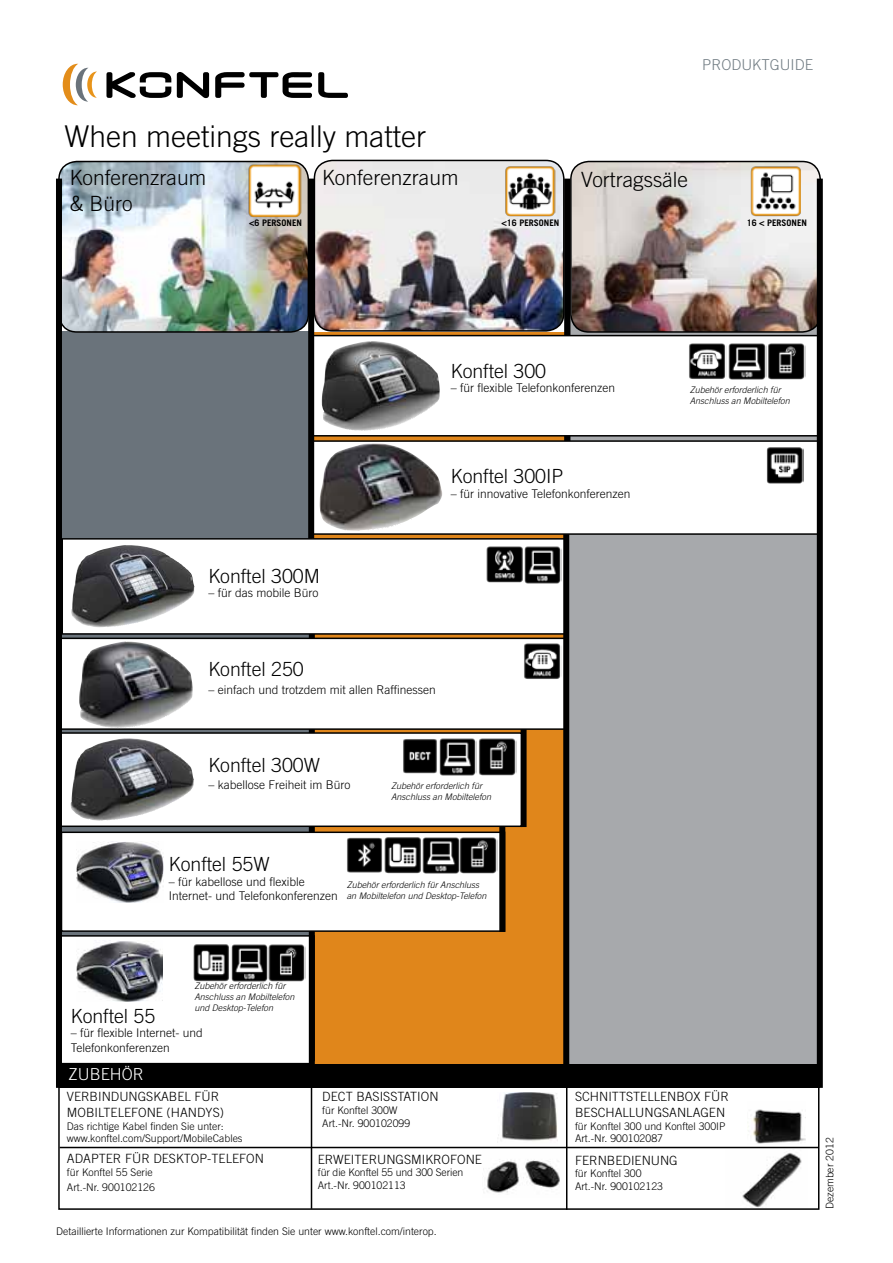
<style>
.page{position:relative;width:893px;height:1263px;background:#fff}
.page>*{position:absolute;margin:0;border:0;box-sizing:border-box;transform-origin:0 0}
.t1{font:300 30px "Trade Gothic LT Std";color:#000}
.t2{font:300 21px/25.2px "Trade Gothic LT Std";color:#000}
.t3{font:300 19.5px "Trade Gothic LT Std";color:#000}
.t4{font:300 16.5px "Trade Gothic LT Std";color:#fff}
.t5{font:300 15px "Trade Gothic LT Std";color:#727d84}
.t6{font:300 12.75px/16.2px "Trade Gothic LT Std";color:#000}
.t7{font:300 12px/14.4px "Trade Gothic LT Std";color:#000}
.t8{font:300 10.5px/12.6px "Trade Gothic LT Std";color:#000}
.t9{font:italic 300 9px/10.8px "Trade Gothic LT Std";color:#000}
.t10{font:700 9px "Trade Gothic LT Std";color:#000}
</style>
<div class="page">
<div style="left:59px;top:332px;width:252px;height:753px;background:#6a737b"></div>
<div style="left:313px;top:332px;width:252px;height:745px;background:#e0861b"></div>
<div style="left:567px;top:315px;width:252px;height:766px;background:#a7a9ac"></div>
<div style="left:309px;top:581px;width:6px;height:480px;background:#000"></div>
<div style="left:61px;top:831px;width:444px;height:101px;background:#fff;border:2px solid #000"></div>
<div style="left:521px;top:724px;width:6px;height:103px;background:#000"></div>
<div style="left:58px;top:732px;width:464px;height:95px;background:#fff;border:2px solid #000"></div>
<div style="left:499px;top:827px;width:6px;height:105px;background:#000"></div>
<img style="left:571px;top:161px;width:249px;height:171px">
<div style="left:570px;top:161px;width:251px;height:172px;border:2px solid #000;border-radius:18px"></div>
<div style="left:564px;top:179px;width:6px;height:347px;background:#000"></div>
<svg style="left:177px;top:72px;width:32px;height:26px"></svg>
<svg style="left:318px;top:72px;width:30px;height:26px"></svg>
<svg style="left:106px;top:72px;width:65px;height:26px"></svg>
<svg style="left:215px;top:72px;width:97px;height:26px"></svg>
<svg style="left:63px;top:64px;width:34px;height:41px"></svg>
<img style="left:59px;top:161px;width:249px;height:171px">
<div style="left:58px;top:161px;width:251px;height:172px;border:2px solid #000;border-radius:18px"></div>
<img style="left:314px;top:160px;width:248px;height:171px">
<div style="left:314px;top:160px;width:251px;height:172px;border:2px solid #000;border-radius:18px"></div>
<img style="left:247px;top:163px;width:54px;height:54px">
<img style="left:504px;top:166px;width:51px;height:51px">
<img style="left:749px;top:166px;width:52px;height:51px">
<div style="left:58px;top:1085px;width:761px;height:125px;background:#fff;border:2px solid #000"></div>
<img style="left:484px;top:1159px;width:76px;height:34px">
<img style="left:748px;top:1109px;width:57px;height:35px">
<div style="left:59px;top:1064px;width:760px;height:24px;background:#000"></div>
<img style="left:70px;top:738px;width:124px;height:83px">
<img style="left:403px;top:739px;width:34px;height:35px">
<div style="left:62px;top:538px;width:507px;height:97px;background:#fff;border:2px solid #000"></div>
<img style="left:71px;top:545px;width:124px;height:82px">
<img style="left:486px;top:546px;width:36px;height:37px">
<div style="left:58px;top:935px;width:253px;height:129px;background:#fff;border:2px solid #000"></div>
<img style="left:77px;top:940px;width:86px;height:61px">
<img style="left:347px;top:837px;width:73px;height:37px">
<img style="left:77px;top:841px;width:86px;height:61px">
<div style="left:310px;top:335px;width:511px;height:101px;background:#fff;border:2px solid #000"></div>
<img style="left:321px;top:341px;width:119px;height:90px">
<img style="left:689px;top:343px;width:116px;height:37px">
<div style="left:309px;top:935px;width:6px;height:153px;background:#000"></div>
<div style="left:56px;top:638px;width:511px;height:92px;background:#fff;border:2px solid #000"></div>
<img style="left:79px;top:647px;width:114px;height:81px">
<div style="left:56px;top:179px;width:6px;height:909px;background:#000"></div>
<div style="left:563px;top:526px;width:6px;height:562px;background:#000"></div>
<div style="left:310px;top:440px;width:512px;height:95px;background:#fff;border:2px solid #000"></div>
<img style="left:320px;top:444px;width:122px;height:87px">
<img style="left:766px;top:447px;width:38px;height:37px">
<div style="left:817px;top:179px;width:6px;height:909px;background:#000"></div>
<div style="left:308px;top:179px;width:6px;height:360px;background:#000"></div>
<hr style="left:60px;top:1147px;width:759px;height:1px;background:#000">
<img style="left:498px;top:1092px;width:59px;height:49px">
<img style="left:522px;top:546px;width:40px;height:38px">
<img style="left:524px;top:643px;width:37px;height:36px">
<img style="left:439px;top:738px;width:77px;height:38px">
<img style="left:420px;top:837px;width:38px;height:37px">
<img style="left:458px;top:837px;width:39px;height:37px">
<img style="left:193px;top:944px;width:36px;height:38px">
<img style="left:231px;top:944px;width:35px;height:38px">
<img style="left:266px;top:944px;width:40px;height:38px">
<hr style="left:311px;top:1088px;width:1px;height:121px;background:#000">
<hr style="left:566px;top:1088px;width:1px;height:122px;background:#000">
<img style="left:742px;top:1153px;width:60px;height:54px">
<h3 class="t5" style="left:702px;top:56px;width:112px">Produktgui de</h3>
<h1 class="t1" style="left:65px;top:119px;width:363px">When meetings really matter</h1>
<h2 class="t2" style="left:70px;top:165px;width:138px">Konferenzraum &amp; Büro</h2>
<h2 class="t2" style="left:322px;top:165px;width:138px">Konferenzraum</h2>
<h2 class="t2" style="left:581px;top:166px;width:108px">Vortragssäle</h2>
<p class="t10" style="left:249px;top:218px;width:54px">&lt;6 PERSONEN</p>
<p class="t10" style="left:501px;top:218px;width:59px">&lt;16 PERSONEN</p>
<p class="t10" style="left:747px;top:218px;width:62px">16 &lt; PERSONEN</p>
<h3 class="t3" style="left:451px;top:359px;width:97px">Konftel 300</h3>
<p class="t7" style="left:451px;top:380px;width:166px">– für flexible Telefonkonferenzen</p>
<p class="t9" style="left:690px;top:385px;width:102px">Zubehör erforderlich für<br>Anschluss an Mobiltelefon</p>
<h3 class="t3" style="left:451px;top:465px;width:114px">Konftel 300IP</h3>
<p class="t7" style="left:451px;top:486px;width:181px">– für innovative Telefonkonferenzen</p>
<h3 class="t3" style="left:208px;top:564px;width:113px">Konftel 300M</h3>
<p class="t7" style="left:208px;top:585px;width:112px">– für das mobile Büro</p>
<h3 class="t3" style="left:208px;top:658px;width:97px">Konftel 250</h3>
<p class="t7" style="left:208px;top:683px;width:229px">– einfach und trotzdem mit allen Raffinessen</p>
<h3 class="t3" style="left:208px;top:754px;width:113px">Konftel 300W</h3>
<p class="t7" style="left:208px;top:777px;width:144px">– kabellose Freiheit im Büro</p>
<p class="t9" style="left:391px;top:780px;width:102px">Zubehör erforderlich für<br>Anschluss an Mobiltelefon</p>
<h3 class="t3" style="left:169px;top:853px;width:102px">Konftel 55W</h3>
<p class="t7" style="left:169px;top:874px;width:170px">– für kabellose und flexible<br>Internet- und Telefonkonferenzen</p>
<p class="t9" style="left:347px;top:880px;width:141px">Zubehör erforderlich für Anschluss an Mobiltelefon und Desktop-Telefon</p>
<p class="t9" style="left:194px;top:981px;width:102px">Zubehör erforderlich für<br>Anschluss an Mobiltelefon und Desktop-Telefon</p>
<h3 class="t3" style="left:71px;top:1004px;width:86px">Konftel 55</h3>
<p class="t7" style="left:71px;top:1025px;width:134px">– für flexible Internet- und<br>Telefonkonferenzen</p>
<h3 class="t4" style="left:69px;top:1064px;width:71px">Zub ehör</h3>
<p class="t6" style="left:67px;top:1088px;width:159px">Verbi ndungskab el für<br>Mobi ltelefone (Handys)</p>
<p class="t8" style="left:67px;top:1119px;width:177px">Das richtige Kabel finden Sie unter: www.konftel.com/Support/MobileCables</p>
<p class="t6" style="left:67px;top:1150px;width:9px">ADA</p>
<p class="t6" style="left:91px;top:1150px;width:165px">PTER FÜ R DESKTOP-TELEFON</p>
<p class="t8" style="left:67px;top:1164px;width:89px;line-height:15.3px">für Konftel 55 Serie<br>Art.-N r. 900102126</p>
<p class="t6" style="left:322px;top:1088px;width:118px">DECT Basi sstati on</p>
<p class="t8" style="left:322px;top:1104px;width:89px">für Konftel 300W<br>Art.-N r. 900102099</p>
<p class="t6" style="left:318px;top:1151px;width:10px">Erw</p>
<p class="t6" style="left:344px;top:1151px;width:76px">eiter ungsmikr</p>
<p class="t6" style="left:442px;top:1151px;width:42px">ofone</p>
<p class="t8" style="left:318px;top:1166px;width:147px">für die Konftel 55 und 300 Serien<br>Art.-N r. 900102113</p>
<p class="t8" style="left:56px;top:1225px;width:382px">Detaillierte Informationen zur Kompatibilität finden Sie unter www.konftel.com/interop.</p>
<p class="t6" style="left:575px;top:1088px;width:152px;text-align:right">nittstellenbox für<br>Beschallungsanlagen</p>
<p class="t8" style="left:575px;top:1119px;width:152px">für Konftel 300 und Konftel 300IP<br>Art.-N r. 900102087</p>
<p class="t6" style="left:575px;top:1088px;width:9px">Sch</p>
<p class="t6" style="left:575px;top:1152px;width:69px">FERNBEDIENUNG</p>
<p class="t8" style="left:575px;top:1167px;width:89px">für Konftel 300<br>Art.-N r. 900102123</p>
<p class="t8" style="left:823px;top:1209px;width:73px;rotate:-90deg">Dezember 2012</p>
</div>
